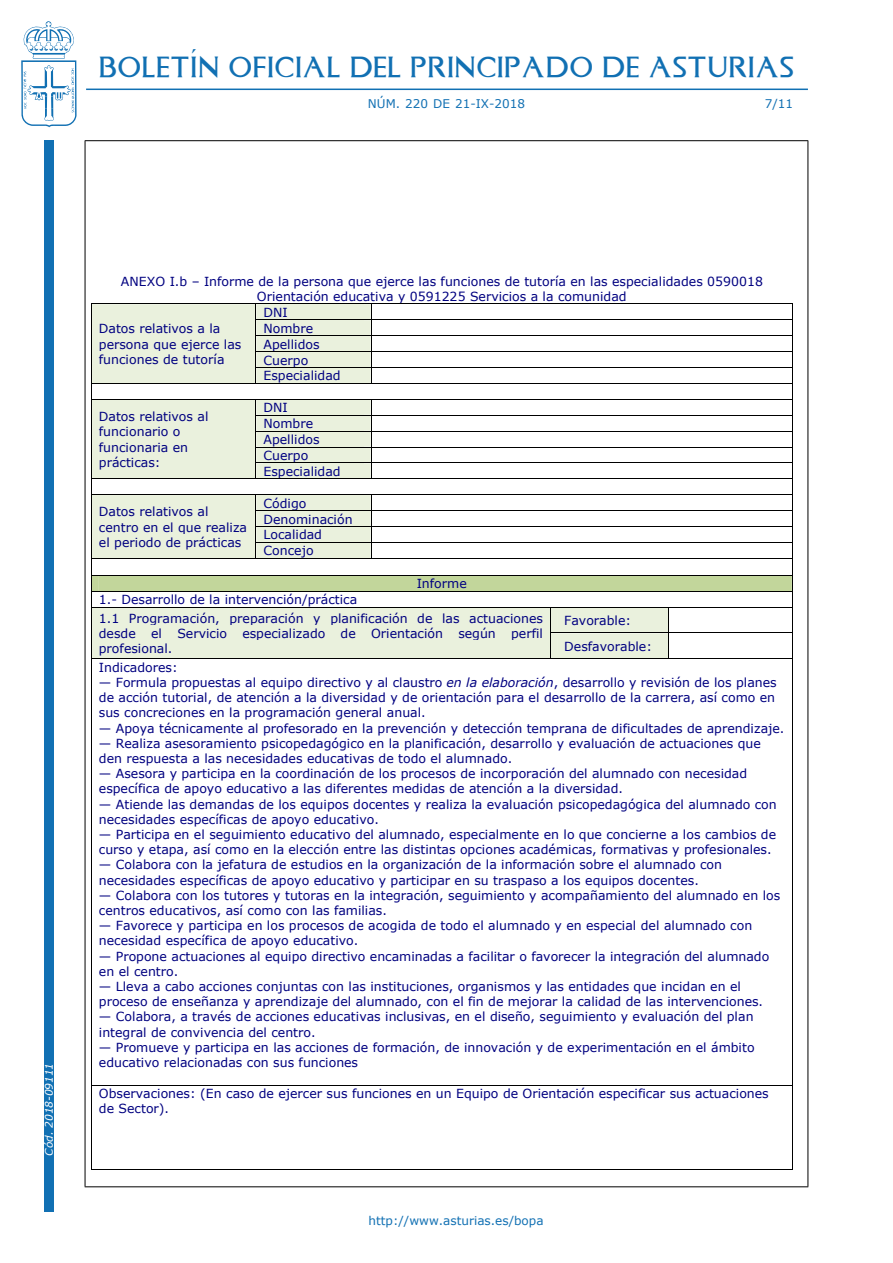
<style>
.page{position:relative;width:893px;height:1263px;background:#fff}
.page>*{position:absolute;margin:0;border:0;box-sizing:border-box;transform-origin:0 0}
.t1{font:24px "Asturica";letter-spacing:.05em;color:#1170b3}
.t2{font:12.45px/15.1px "Verdana";color:#000080}
.t3{font:12px "Verdana";color:#1170b3}
.t4{font:italic 10.5px "Verdana";color:#fff}
.s1{font-style:italic}
</style>
<div class="page">
<div style="left:44px;top:140px;width:10px;height:1072px;background:#1170b3"></div>
<svg style="left:21px;top:21px;width:56px;height:106px"></svg>
<hr style="left:86px;top:89px;width:722px;height:1px;background:#1170b3">
<hr style="left:85px;top:140px;width:723px;height:1px;background:#000">
<hr style="left:85px;top:1186px;width:723px;height:1px;background:#000">
<hr style="left:85px;top:141px;width:1px;height:1045px;background:#000">
<hr style="left:807px;top:141px;width:1px;height:1045px;background:#000">
<svg style="left:91px;top:303px;width:702px;height:355px"></svg>
<hr style="left:91px;top:658px;width:701px;height:1px;background:#000">
<hr style="left:91px;top:659px;width:1px;height:426px;background:#000">
<hr style="left:792px;top:659px;width:1px;height:426px;background:#000">
<hr style="left:91px;top:1085px;width:701px;height:1px;background:#000">
<hr style="left:91px;top:1085px;width:1px;height:85px;background:#000">
<hr style="left:91px;top:1169px;width:701px;height:1px;background:#000">
<hr style="left:792px;top:1085px;width:1px;height:85px;background:#000">
<h1 class="t1" style="left:99px;top:49px;width:696px">BOLETÍN OFICIAL DEL PRINCIPADO DE ASTURIAS</h1>
<p class="t3" style="left:368px;top:96px;width:159px">núm. 220 de 21-ix-2018</p>
<p class="t3" style="left:765px;top:96px;width:30px">7/11</p>
<p class="t4" style="left:42px;top:1155px;width:94px;rotate:-90deg">Cód. 2018-09111</p>
<p class="t2" style="left:121px;top:273px;width:643px;text-align:center">ANEXO I.b – Informe de la persona que ejerce las funciones de tutoría en las especialidades 0590018<br>Orientación educativa y 0591225 Servicios a la comunidad</p>
<p class="t2" style="left:99px;top:321px;width:144px">datos relativos a la persona que ejerce las funciones de tutoría</p>
<p class="t2" style="left:263px;top:304px;width:79px;line-height:15.9px">dni<br>nombre apellidos<br>Cuerpo especialidad</p>
<p class="t2" style="left:99px;top:409px;width:111px">datos relativos al funcionario o funcionaria en prácticas:</p>
<p class="t2" style="left:263px;top:399px;width:79px;line-height:15.9px">dni<br>nombre apellidos<br>Cuerpo especialidad</p>
<p class="t2" style="left:99px;top:504px;width:150px">datos relativos al centro en el que realiza el periodo de prácticas</p>
<p class="t2" style="left:263px;top:495px;width:91px;line-height:15.9px">Código denominación localidad<br>Concejo</p>
<p class="t2" style="left:417px;top:576px;width:52px">informe</p>
<p class="t2" style="left:99px;top:590px;width:446px;line-height:18.5px">1.- Desarrollo de la intervención/práctica<br>1.1 Programación, preparación y planificación de las actuaciones</p>
<p class="t2" style="left:99px;top:625px;width:446px">desde el Servicio especializado de Orientación según perfil profesional.</p>
<p class="t2" style="left:564px;top:607px;width:89px;line-height:25.7px">Favorable: desfavorable:</p>
<p class="t2" style="left:99px;top:659px;width:80px">indicadores:</p>
<p class="t2" style="left:99px;top:674px;width:679px">— Formula propuestas al equipo directivo y al claustro <span class="s1">en la elaboración</span>, desarrollo y revisión de los planes de acción tutorial, de atención a la diversidad y de orientación para el desarrollo de la carrera, así como en sus concreciones en la programación general anual.</p>
<p class="t2" style="left:99px;top:720px;width:687px">— Apoya técnicamente al profesorado en la prevención y detección temprana de dificultades de aprendizaje.</p>
<p class="t2" style="left:99px;top:735px;width:663px">— Realiza asesoramiento psicopedagógico en la planificación, desarrollo y evaluación de actuaciones que den respuesta a las necesidades educativas de todo el alumnado.</p>
<p class="t2" style="left:99px;top:766px;width:650px">— asesora y participa en la coordinación de los procesos de incorporación del alumnado con necesidad específica de apoyo educativo a las diferentes medidas de atención a la diversidad.</p>
<p class="t2" style="left:99px;top:796px;width:679px">— Atiende las demandas de los equipos docentes y realiza la evaluación psicopedagógica del alumnado con necesidades específicas de apoyo educativo.</p>
<p class="t2" style="left:99px;top:826px;width:679px">— Participa en el seguimiento educativo del alumnado, especialmente en lo que concierne a los cambios de curso y etapa, así como en la elección entre las distintas opciones académicas, formativas y profesionales.</p>
<p class="t2" style="left:99px;top:857px;width:625px">— Colabora con la jefatura de estudios en la organización de la información sobre el alumnado con necesidades específicas de apoyo educativo y participar en su traspaso a los equipos docentes.</p>
<p class="t2" style="left:99px;top:887px;width:683px">— Colabora con los tutores y tutoras en la integración, seguimiento y acompañamiento del alumnado en los centros educativos, así como con las familias.</p>
<p class="t2" style="left:99px;top:918px;width:655px">— Favorece y participa en los procesos de acogida de todo el alumnado y en especial del alumnado con necesidad específica de apoyo educativo.</p>
<p class="t2" style="left:99px;top:948px;width:672px">— Propone actuaciones al equipo directivo encaminadas a facilitar o favorecer la integración del alumnado en el centro.</p>
<p class="t2" style="left:99px;top:978px;width:666px">— lleva a cabo acciones conjuntas con las instituciones, organismos y las entidades que incidan en el proceso de enseñanza y aprendizaje del alumnado, con el fin de mejorar la calidad de las intervenciones.</p>
<p class="t2" style="left:99px;top:1009px;width:656px">— Colabora, a través de acciones educativas inclusivas, en el diseño, seguimiento y evaluación del plan integral de convivencia del centro.</p>
<p class="t2" style="left:99px;top:1039px;width:657px">— Promueve y participa en las acciones de formación, de innovación y de experimentación en el ámbito educativo relacionadas con sus funciones</p>
<p class="t2" style="left:99px;top:1086px;width:671px">Observaciones: (En caso de ejercer sus funciones en un equipo de orientación especificar sus actuaciones de Sector).</p>
<p class="t3" style="left:369px;top:1213px;width:177px">http://www.asturias.es/bopa</p>
</div>
